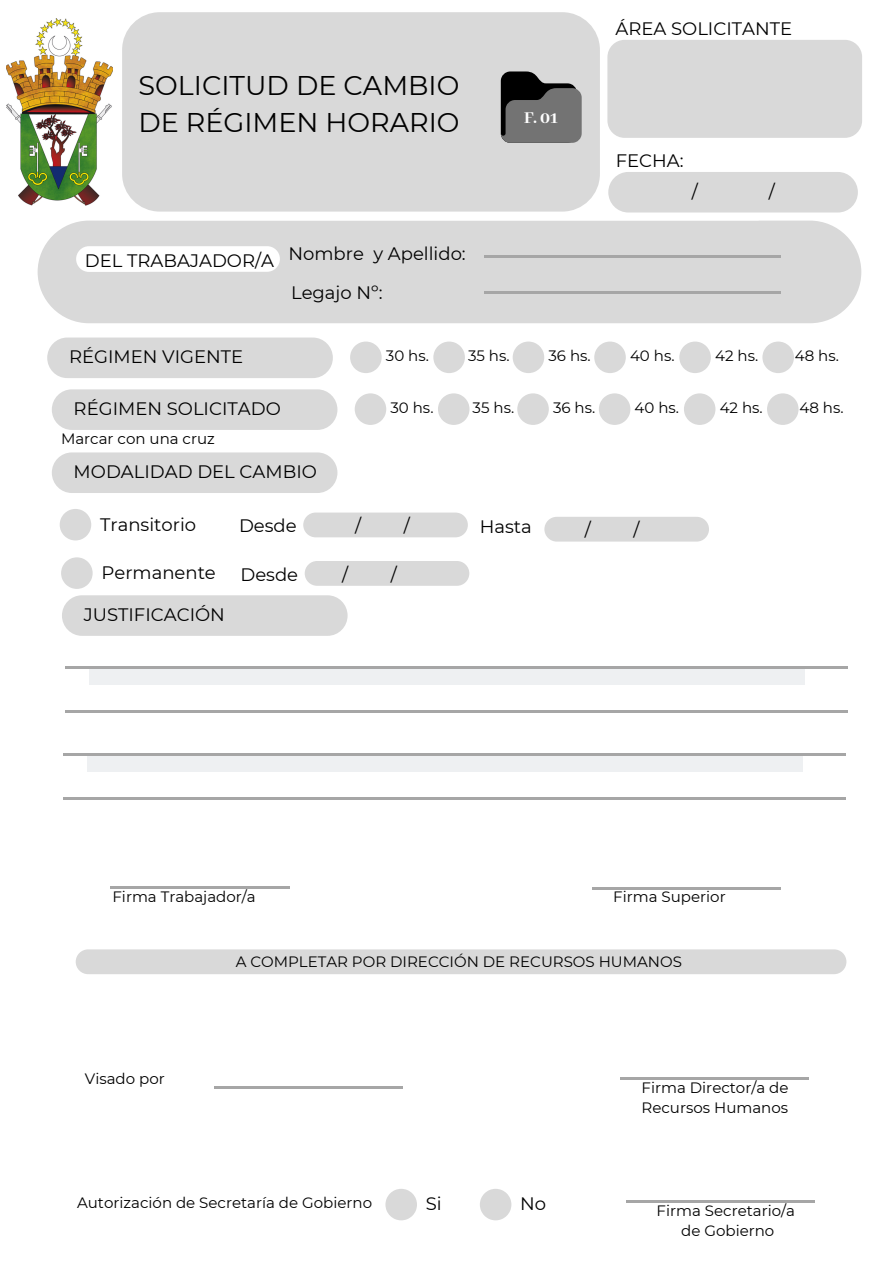
<style>
.page{position:relative;width:894px;height:1264px;background:#fff}
.page>*{position:absolute;margin:0;border:0;box-sizing:border-box;transform-origin:0 0}
.t1{font:27px/37.2px "Montserrat";color:#000}
.t2{font:18px/38.7px "Montserrat";color:#000}
.t3{font:800 18px "Abhaya Libre";color:#fff}
.t4{font:15px/20.2px "Montserrat";color:#000;text-align:center}
</style>
<div class="page">
<div style="left:122px;top:12px;width:477px;height:199px;background:#d9d9d9;border-radius:38px"></div>
<svg style="left:500px;top:71px;width:81px;height:72px"></svg>
<img style="left:7px;top:19px;width:106px;height:187px">
<div style="left:608px;top:172px;width:249px;height:40px;background:#d9d9d9;border-radius:20px"></div>
<div style="left:607px;top:40px;width:254px;height:98px;background:#d9d9d9;border-radius:17px"></div>
<div style="left:38px;top:220px;width:823px;height:103px;background:#d9d9d9;border-radius:51px"></div>
<div style="left:76px;top:246px;width:204px;height:26px;background:#fff;border-radius:13px"></div>
<div style="left:89px;top:669px;width:715px;height:16px;background:#eef0f2"></div>
<hr style="left:484px;top:255px;width:295px;height:3px;background:#a6a6a6">
<hr style="left:484px;top:291px;width:296px;height:2px;background:#a6a6a6">
<div style="left:52px;top:452px;width:285px;height:41px;background:#d9d9d9;border-radius:20px"></div>
<svg style="left:60px;top:509px;width:31px;height:31px"></svg>
<svg style="left:61px;top:557px;width:32px;height:32px"></svg>
<div style="left:303px;top:512px;width:164px;height:25px;background:#d9d9d9;border-radius:12px"></div>
<div style="left:544px;top:517px;width:164px;height:24px;background:#d9d9d9;border-radius:12px"></div>
<div style="left:304px;top:561px;width:165px;height:25px;background:#d9d9d9;border-radius:12px"></div>
<div style="left:62px;top:595px;width:285px;height:41px;background:#d9d9d9;border-radius:20px"></div>
<hr style="left:66px;top:666px;width:781px;height:3px;background:#a6a6a6">
<hr style="left:66px;top:710px;width:781px;height:3px;background:#a6a6a6">
<div style="left:87px;top:755px;width:715px;height:16px;background:#eef0f2"></div>
<hr style="left:64px;top:753px;width:782px;height:2px;background:#a6a6a6">
<hr style="left:64px;top:797px;width:782px;height:2px;background:#a6a6a6">
<div style="left:52px;top:389px;width:285px;height:41px;background:#d9d9d9;border-radius:20px"></div>
<svg style="left:354px;top:393px;width:32px;height:32px"></svg>
<svg style="left:438px;top:393px;width:31px;height:32px"></svg>
<svg style="left:517px;top:393px;width:31px;height:32px"></svg>
<svg style="left:599px;top:393px;width:31px;height:32px"></svg>
<svg style="left:684px;top:393px;width:31px;height:32px"></svg>
<svg style="left:767px;top:393px;width:31px;height:32px"></svg>
<hr style="left:110px;top:886px;width:179px;height:2px;background:#a6a6a6">
<hr style="left:592px;top:887px;width:188px;height:2px;background:#a6a6a6">
<div style="left:76px;top:949px;width:770px;height:25px;background:#d9d9d9;border-radius:12px"></div>
<hr style="left:626px;top:1200px;width:188px;height:2px;background:#a6a6a6">
<hr style="left:620px;top:1077px;width:188px;height:2px;background:#a6a6a6">
<hr style="left:215px;top:1086px;width:188px;height:2px;background:#a6a6a6">
<svg style="left:385px;top:1189px;width:32px;height:31px"></svg>
<svg style="left:480px;top:1189px;width:31px;height:31px"></svg>
<div style="left:47px;top:337px;width:286px;height:41px;background:#d9d9d9;border-radius:20px"></div>
<svg style="left:350px;top:341px;width:31px;height:32px"></svg>
<svg style="left:433px;top:341px;width:32px;height:32px"></svg>
<svg style="left:512px;top:341px;width:32px;height:32px"></svg>
<svg style="left:594px;top:341px;width:31px;height:32px"></svg>
<svg style="left:679px;top:341px;width:31px;height:32px"></svg>
<svg style="left:762px;top:341px;width:31px;height:32px"></svg>
<h1 class="t1" style="left:138px;top:67px;width:323px">SOLICITUD DE CAMBIO<br>DE RÉGIMEN HORARIO</h1>
<p class="t2" style="left:85px;top:241px;width:190px">DEL TRABAJADOR/A</p>
<p class="t2" style="left:288px;top:234px;width:179px">Nombre y Apellido:<br>Legajo Nº:</p>
<p class="t3" style="left:524px;top:107px;width:35px">F. 01</p>
<p class="t2" style="left:615px;top:9px;width:178px">ÁREA SOLICITANTE</p>
<p class="t2" style="left:615px;top:141px;width:69px">FECHA:</p>
<p class="t2" style="left:691px;top:172px;width:8px">/</p>
<p class="t2" style="left:768px;top:172px;width:8px">/</p>
<p class="t2" style="left:69px;top:337px;width:176px">RÉGIMEN VIGENTE</p>
<p class="t4" style="left:386px;top:346px;width:45px">30 hs.</p>
<p class="t4" style="left:468px;top:346px;width:43px">35 hs.</p>
<p class="t4" style="left:548px;top:346px;width:44px">36 hs.</p>
<p class="t4" style="left:630px;top:346px;width:46px">40 hs.</p>
<p class="t4" style="left:715px;top:346px;width:45px">42 hs.</p>
<p class="t4" style="left:794px;top:346px;width:46px">48 hs.</p>
<p class="t2" style="left:74px;top:389px;width:208px">RÉGIMEN SOLICITADO</p>
<p class="t4" style="left:390px;top:397px;width:45px">30 hs.</p>
<p class="t4" style="left:472px;top:397px;width:43px">35 hs.</p>
<p class="t4" style="left:553px;top:397px;width:44px">36 hs.</p>
<p class="t4" style="left:634px;top:397px;width:46px">40 hs.</p>
<p class="t4" style="left:719px;top:397px;width:45px">42 hs.</p>
<p class="t4" style="left:799px;top:397px;width:46px">48 hs.</p>
<p class="t4" style="left:61px;top:428px;width:155px">Marcar con una cruz</p>
<p class="t2" style="left:74px;top:452px;width:245px">MODALIDAD DEL CAMBIO</p>
<p class="t2" style="left:100px;top:505px;width:98px">Transitorio</p>
<p class="t2" style="left:101px;top:553px;width:116px">Permanente</p>
<p class="t2" style="left:355px;top:506px;width:8px">/</p>
<p class="t2" style="left:403px;top:506px;width:8px">/</p>
<p class="t2" style="left:239px;top:506px;width:59px">Desde</p>
<p class="t2" style="left:479px;top:507px;width:54px">Hasta</p>
<p class="t2" style="left:240px;top:555px;width:59px">Desde</p>
<p class="t2" style="left:342px;top:555px;width:8px">/</p>
<p class="t2" style="left:391px;top:555px;width:8px">/</p>
<p class="t2" style="left:84px;top:595px;width:143px">JUSTIFICACIÓN</p>
<p class="t2" style="left:584px;top:510px;width:8px">/</p>
<p class="t2" style="left:633px;top:510px;width:8px">/</p>
<p class="t4" style="left:112px;top:886px;width:145px">Firma Trabajador/a</p>
<p class="t4" style="left:613px;top:886px;width:114px">Firma Superior</p>
<p class="t4" style="left:85px;top:1068px;width:81px">Visado por</p>
<p class="t4" style="left:235px;top:951px;width:447px">A COMPLETAR POR DIRECCIÓN DE RECURSOS HUMANOS</p>
<p class="t4" style="left:641px;top:1077px;width:148px;text-align:left">Firma Director/a de<br>Recursos Humanos</p>
<p class="t4" style="left:77px;top:1192px;width:296px">Autorización de Secretaría de Gobierno</p>
<p class="t2" style="left:426px;top:1184px;width:17px">Si</p>
<p class="t2" style="left:520px;top:1184px;width:27px">No</p>
<p class="t4" style="left:656px;top:1200px;width:140px">Firma Secretario/a de Gobierno</p>
</div>
